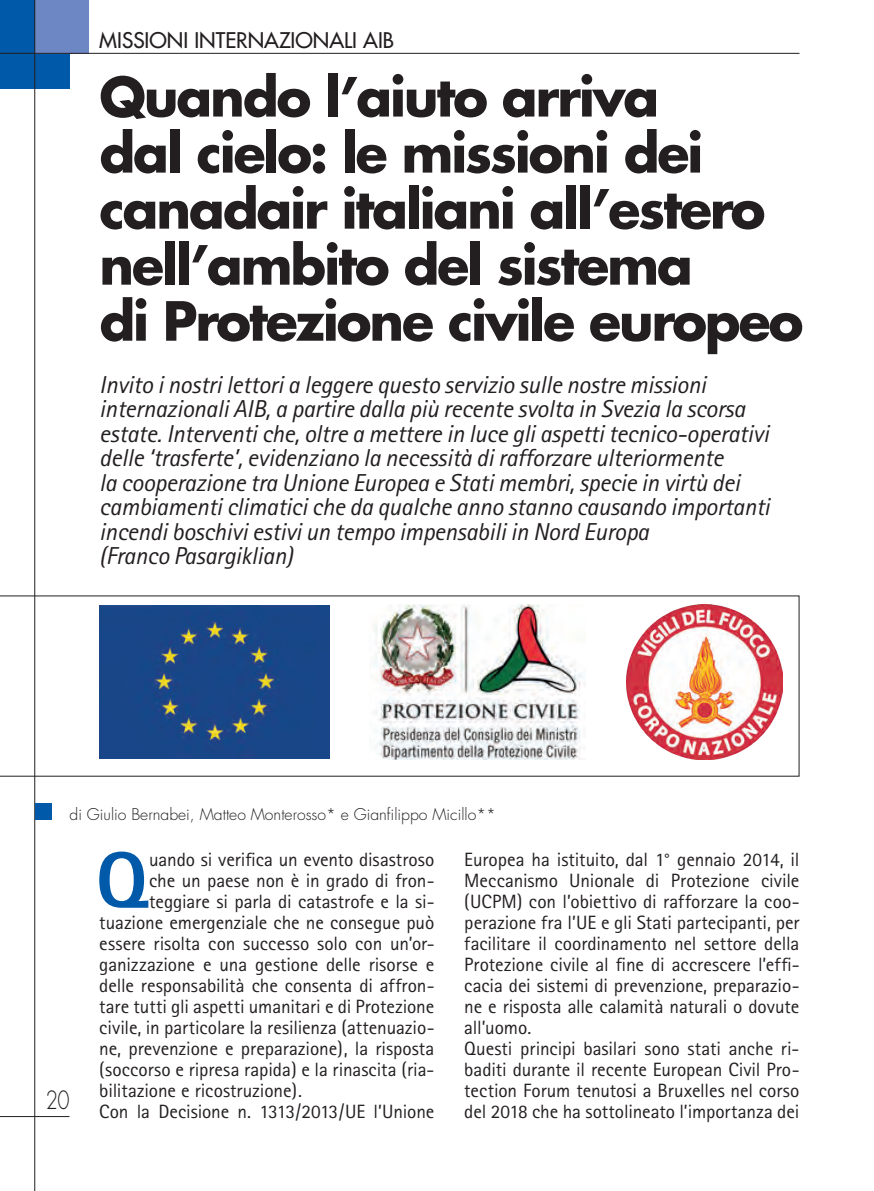
<style>
.page{position:relative;width:874px;height:1191px;background:#fff}
.page>*{position:absolute;margin:0;border:0;box-sizing:border-box;transform-origin:0 0}
.t1{font:800 80.15px "Rotis Sans Serif";color:#0159a9}
.t2{font:700 52.5px/56px "Futura";letter-spacing:-.04em;color:#231f20}
.t3{font:italic 24.5px/24.5px "Rotis Sans Serif";letter-spacing:-.01em;color:#231f20}
.t4{font:300 24.5px "Futura";color:#231f20;scale:.8 1}
.t5{font:21px "Futura";color:#231f20}
.t6{font:19.25px/21px "Rotis Sans Serif";letter-spacing:-.005em;color:#231f20}
.t7{font:300 15.75px "Futura";color:#231f20}
</style>
<div class="page">
<div style="left:0;top:0;width:69px;height:88px;background:#0159a9"></div>
<hr style="left:0;top:1116px;width:69px;height:1px;background:#231f20">
<div style="left:35px;top:0;width:53px;height:54px;background:#6d87c4"></div>
<hr style="left:34px;top:0;width:1px;height:1191px;background:#231f20">
<hr style="left:0;top:53px;width:799px;height:1px;background:#231f20">
<div style="left:35px;top:803px;width:17px;height:17px;background:#0159a9"></div>
<svg style="left:0;top:595px;width:799px;height:181px"></svg>
<img style="left:99px;top:606px;width:230px;height:153px">
<img style="left:369px;top:604px;width:216px;height:155px">
<img style="left:626px;top:604px;width:155px;height:155px">
<p class="t5" style="left:99px;top:27px;width:296px">MISSIONI INTERNAZIONALI AIB</p>
<h2 class="t2" style="left:99px;top:67px;width:705px">Quando l’aiuto arriva<br>dal cielo: le missioni dei canadair italiani all’estero nell’ambito del sistema<br>di Protezione civile europeo</h2>
<p class="t3" style="left:99px;top:372px;width:671px">Invito i nostri lettori a leggere questo servizio sulle nostre missioni internazionali AIB, a partire dalla più recente svolta in Svezia la scorsa estate. Interventi che, oltre a mettere in luce gli aspetti tecnico-operativi delle ‘trasferte’, evidenziano la necessità di rafforzare ulteriormente<br>la cooperazione tra Unione Europea e Stati membri, specie in virtù dei cambiamenti climatici che da qualche anno stanno causando importanti incendi boschivi estivi un tempo impensabili in Nord Europa<br>(Franco Pasargiklian)</p>
<p class="t7" style="left:69px;top:804px;width:427px">di Giulio Bernabei, Matteo Monterosso* e Gianfilippo Micillo**</p>
<p class="t4" style="left:46px;top:1084px;width:31px">20</p>
<h1 class="t1" style="left:96px;top:829px;width:55px">Q</h1>
<p class="t6" style="left:149px;top:848px;width:287px">uando si verifica un evento disastroso</p>
<p class="t6" style="left:149px;top:869px;width:287px">che un paese non è in grado di fron-</p>
<p class="t6" style="left:149px;top:890px;width:287px">teggiare si parla di catastrofe e la si-</p>
<p class="t6" style="left:99px;top:911px;width:336px">tuazione emergenziale che ne consegue può</p>
<p class="t6" style="left:99px;top:932px;width:336px">essere risolta con successo solo con un’or-</p>
<p class="t6" style="left:99px;top:953px;width:336px">ganizzazione e una gestione delle risorse e</p>
<p class="t6" style="left:99px;top:974px;width:336px">delle responsabilità che consenta di affron-</p>
<p class="t6" style="left:99px;top:995px;width:336px">tare tutti gli aspetti umanitari e di Protezione</p>
<p class="t6" style="left:99px;top:1016px;width:336px">civile, in particolare la resilienza (attenuazio-</p>
<p class="t6" style="left:99px;top:1037px;width:336px">ne, prevenzione e preparazione), la risposta</p>
<p class="t6" style="left:99px;top:1058px;width:336px">(soccorso e ripresa rapida) e la rinascita (ria-</p>
<p class="t6" style="left:99px;top:1079px;width:204px">bilitazione e ricostruzione).</p>
<p class="t6" style="left:99px;top:1100px;width:336px">Con la Decisione n. 1313/2013/UE l’Unione</p>
<p class="t6" style="left:464px;top:848px;width:336px">Europea ha istituito, dal 1° gennaio 2014, il Meccanismo Unionale di Protezione civile (UCPM) con l’obiettivo di rafforzare la coo&shy;perazione fra l’UE e gli Stati partecipanti, per facilitare il coordinamento nel settore della Protezione civile al fine di accrescere l’effi&shy;cacia dei sistemi di prevenzione, preparazio&shy;ne e risposta alle calamità naturali o dovute all’uomo.<br>Questi principi basilari sono stati anche ri&shy;baditi durante il recente European Civil Pro&shy;tection Forum tenutosi a Bruxelles nel corso del 2018 che ha sottolineato l’importanza dei</p>
</div>
